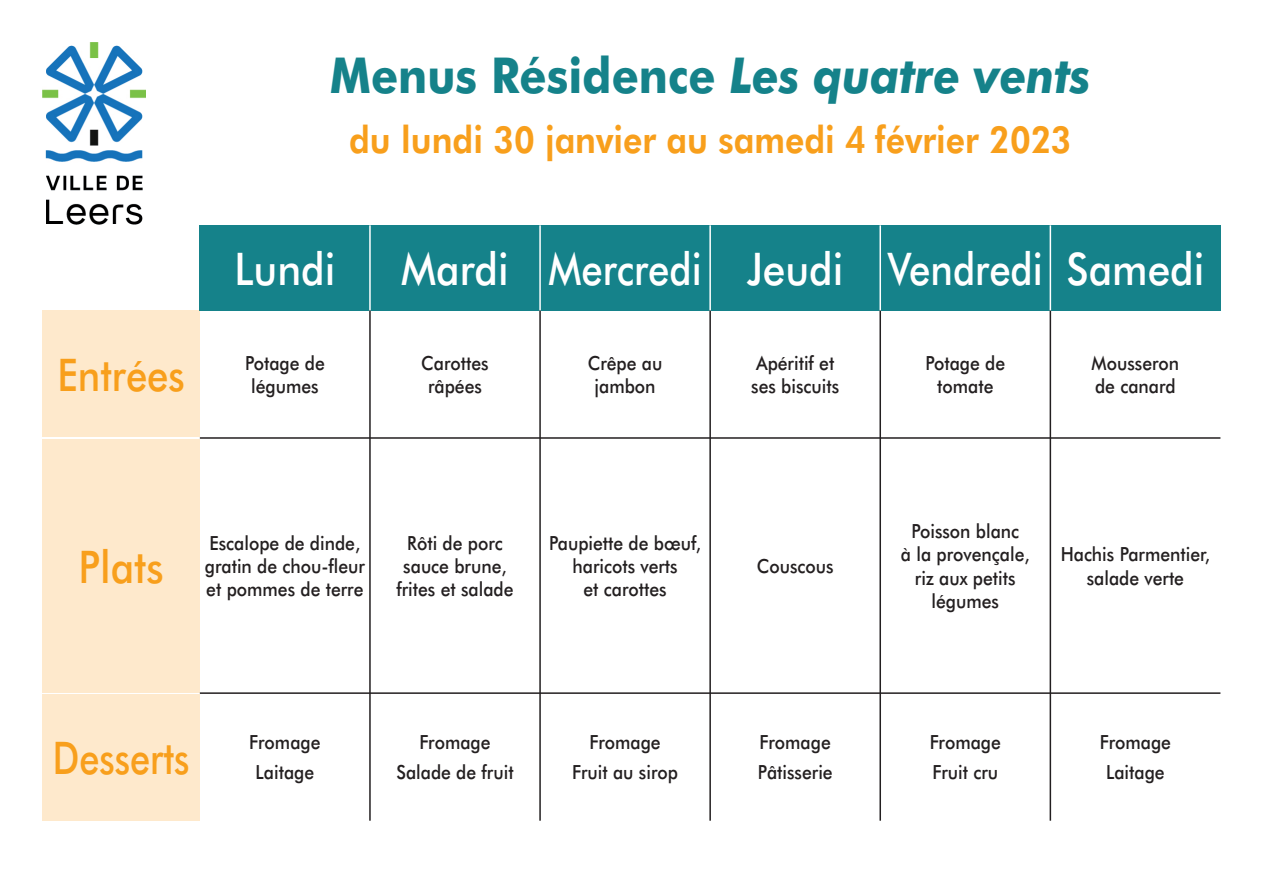
<style>
.page{position:relative;width:1263px;height:893px;background:#fff}
.page>*{position:absolute;margin:0;border:0;box-sizing:border-box;transform-origin:0 0}
.t1{font:700 49.5px "Futura BT";color:#15828a;scale:.9 1}
.t2{font:500 45px "Futura BT";color:#fff;scale:.9 1}
.t3{font:500 45px "Futura BT";color:#f89f1c;scale:.8 1}
.t4{font:500 45px "Futura BT";color:#f89f1c;scale:.85 1}
.t5{font:500 45px "Futura BT";color:#f89f1c;scale:.9 1}
.t6{font:800 37.5px "Futura BT";color:#f89f1c;scale:.9 1}
.t7{font:500 19.5px/23.4px "Futura BT";color:#231f20;text-align:center;scale:.9 1}
.s1{font-style:italic}
</style>
<div class="page">
<div style="left:43px;top:310px;width:157px;height:127px;background:#fee9cc"></div>
<div style="left:200px;top:225px;width:170px;height:85px;background:#15828a"></div>
<div style="left:370px;top:225px;width:170px;height:85px;background:#15828a"></div>
<div style="left:540px;top:225px;width:170px;height:85px;background:#15828a"></div>
<div style="left:710px;top:225px;width:170px;height:85px;background:#15828a"></div>
<div style="left:880px;top:225px;width:170px;height:85px;background:#15828a"></div>
<div style="left:1050px;top:225px;width:170px;height:85px;background:#15828a"></div>
<div style="left:43px;top:439px;width:157px;height:253px;background:#fee9cc"></div>
<div style="left:43px;top:694px;width:157px;height:127px;background:#fee9cc"></div>
<hr style="left:200px;top:437px;width:1020px;height:2px;background:#231f20">
<hr style="left:200px;top:692px;width:1020px;height:2px;background:#231f20">
<hr style="left:369px;top:310px;width:2px;height:511px;background:#231f20">
<hr style="left:539px;top:310px;width:2px;height:511px;background:#231f20">
<hr style="left:709px;top:310px;width:2px;height:511px;background:#231f20">
<hr style="left:879px;top:310px;width:2px;height:511px;background:#231f20">
<hr style="left:1049px;top:310px;width:2px;height:511px;background:#231f20">
<hr style="left:369px;top:225px;width:2px;height:85px;background:#fff">
<hr style="left:539px;top:225px;width:2px;height:85px;background:#fff">
<hr style="left:709px;top:225px;width:2px;height:85px;background:#fff">
<hr style="left:879px;top:225px;width:2px;height:85px;background:#fff">
<hr style="left:1049px;top:225px;width:2px;height:85px;background:#fff">
<img style="left:43px;top:43px;width:103px;height:182px">
<h1 class="t1" style="left:330px;top:45px;width:847px">Menus Résidence <span class="s1">Les quatre vents</span></h1>
<h3 class="t6" style="left:349px;top:117px;width:804px">du lundi 30 janvier au samedi 4 février 2023</h3>
<h2 class="t2" style="left:234px;top:242px;width:114px">Lundi</h2>
<h2 class="t2" style="left:401px;top:242px;width:894px">Mardi Mercredi Jeudi Vendredi Samedi</h2>
<h2 class="t4" style="left:58px;top:348px;width:151px">Entrées</h2>
<p class="t7" style="left:245px;top:351px;width:90px">Potage de légumes</p>
<p class="t7" style="left:421px;top:351px;width:76px">Carottes râpées</p>
<p class="t7" style="left:588px;top:351px;width:84px">Crêpe au jambon</p>
<p class="t7" style="left:751px;top:351px;width:99px;text-align:left">Apéritif et ses biscuits</p>
<p class="t7" style="left:925px;top:351px;width:90px">Potage de tomate</p>
<p class="t7" style="left:1091px;top:351px;width:99px;text-align:left">Mousseron de canard</p>
<h2 class="t5" style="left:79px;top:539px;width:96px">Plats</h2>
<p class="t7" style="left:205px;top:531px;width:179px;text-align:left">Escalope de dinde, gratin de chou-fleur et pommes de terre</p>
<p class="t7" style="left:396px;top:531px;width:132px">Rôti de porc sauce brune, frites et salade</p>
<p class="t7" style="left:549px;top:531px;width:170px">Paupiette de bœuf, haricots verts<br>et carottes</p>
<p class="t7" style="left:757px;top:554px;width:87px">Couscous</p>
<p class="t7" style="left:901px;top:519px;width:145px">Poisson blanc<br>à la provençale, riz aux petits légumes</p>
<p class="t7" style="left:1061px;top:542px;width:168px">Hachis Parmentier, salade verte</p>
<h2 class="t3" style="left:53px;top:731px;width:173px">Desserts</h2>
<p class="t7" style="left:249px;top:727px;width:81px;line-height:30px">Fromage<br>Laitage</p>
<p class="t7" style="left:396px;top:727px;width:132px;line-height:30px">Fromage<br>Salade de fruit</p>
<p class="t7" style="left:572px;top:727px;width:119px;line-height:30px">Fromage<br>Fruit au sirop</p>
<p class="t7" style="left:758px;top:727px;width:85px;line-height:30px;text-align:left">Fromage<br>Pâtisserie</p>
<p class="t7" style="left:930px;top:727px;width:81px;line-height:30px;text-align:left">Fromage<br>Fruit cru</p>
<p class="t7" style="left:1100px;top:727px;width:81px;line-height:30px">Fromage<br>Laitage</p>
</div>
